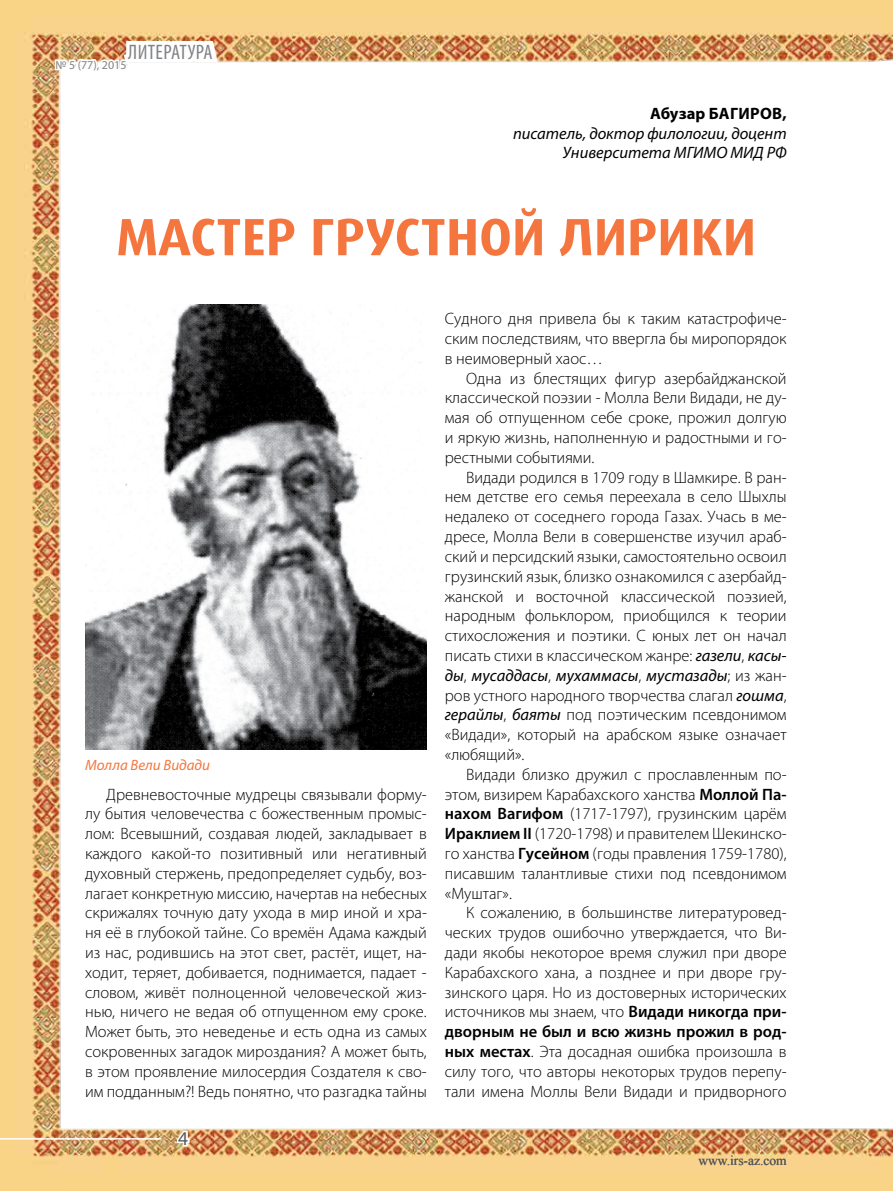
<style>
.page{position:relative;width:893px;height:1191px;background:#fff}
.page>*{position:absolute;margin:0;border:0;box-sizing:border-box;transform-origin:0 0}
.t1{font:700 52.5px "Dax Pro";color:#f4763e}
.t2{font:condensed 21px "Myriad Pro";color:#808285}
.t3{font:19.5px "Myriad Pro";color:#58595b}
.t4{font:300 16.5px/19.8px "Myriad Pro";color:#000;text-align:justify}
.t5{font:italic 16.5px/19.8px "Myriad Pro";color:#000;text-align:right}
.t6{font:700 16.5px "Myriad Pro";letter-spacing:.01em;color:#000}
.t7{font:italic 15px "Myriad Pro";color:#f4763e}
.t8{font:13.5px "Times New Roman";color:#58595b}
.t9{font:12px "Myriad Pro";color:#808285}
.s1{font-weight:400;font-style:italic}
.s2{font-weight:600}
</style>
<div class="page">
<img style="left:0;top:0;width:893px;height:1191px">
<hr style="left:0;top:1138px;width:162px;height:1px;background:#fff">
<svg style="left:176px;top:1121px;width:15px;height:26px"></svg>
<svg style="left:53px;top:0;width:169px;height:110px"></svg>
<img style="left:85px;top:305px;width:342px;height:444px">
<p class="t2" style="left:132px;top:39px;width:34px">?????</p>
<p class="t9" style="left:57px;top:56px;width:159px">№ 5 (77), 2015<sup>ЛИТЕРАТУРА</sup></p>
<p class="t9" style="left:55px;top:57px;width:73px">№ 5 (77), 2015</p>
<p class="t6" style="left:650px;top:102px;width:138px">Абузар БАГИРОВ,</p>
<p class="t5" style="left:513px;top:123px;width:275px">писатель, доктор филологии, доцент<br>Университета МГИМО МИД РФ</p>
<h1 class="t1" style="left:116px;top:203px;width:641px">МАСТЕР ГРУСТНОЙ ЛИРИКИ</h1>
<p class="t7" style="left:85px;top:755px;width:126px">Молла Вели Видади</p>
<p class="t4" style="left:85px;top:784px;width:343px;text-indent:21px">Древневосточные мудрецы связывали форму&shy;лу бытия человечества с божественным промыс&shy;лом: Всевышний, создавая людей, закладывает в каждого какой-то позитивный или негативный духовный стержень, предопределяет судьбу, воз&shy;лагает конкретную миссию, начертав на небесных скрижалях точную дату ухода в мир иной и хра&shy;ня её в глубокой тайне. Со времён Адама каждый из нас, родившись на этот свет, растёт, ищет, на&shy;ходит, теряет, добивается, поднимается, падает - словом, живёт полноценной человеческой жиз&shy;нью, ничего не ведая об отпущенном ему сроке.<br>Может быть, это неведенье и есть одна из самых сокровенных загадок мироздания? А может быть, в этом проявление милосердия Создателя к сво&shy;им подданным?! Ведь понятно, что разгадка тайны</p>
<p class="t3" style="left:178px;top:1126px;width:12px">4</p>
<p class="t4" style="left:445px;top:309px;width:343px">Судного дня привела бы к таким катастрофиче&shy;ским последствиям, что ввергла бы миропорядок в неимоверный хаос…</p>
<p class="t4" style="left:445px;top:368px;width:343px;text-indent:21px">Одна из блестящих фигур азербайджанской классической поэзии - Молла Вели Видади, не ду&shy;мая об отпущенном себе сроке, прожил долгую и яркую жизнь, наполненную и радостными и го&shy;рестными событиями.</p>
<p class="t4" style="left:445px;top:467px;width:343px;text-indent:21px">Видади родился в 1709 году в Шамкире. В ран&shy;нем детстве его семья переехала в село Шыхлы недалеко от соседнего города Газах. Учась в ме&shy;дресе, Молла Вели в совершенстве изучил араб&shy;ский и персидский языки, самостоятельно освоил грузинский язык, близко ознакомился с азербайд&shy;жанской и восточной классической поэзией, народным фольклором, приобщился к теории стихосложения и поэтики. С юных лет он начал писать стихи в классическом жанре: <span class="s1">газели</span>, <span class="s1">касы&shy;ды</span>, <span class="s1">мусаддасы</span>, <span class="s1">мухаммасы</span>, <span class="s1">мустазады</span>; из жан&shy;ров устного народного творчества слагал <span class="s1">гошма</span>, <span class="s1">герайлы</span>, <span class="s1">баяты</span> под поэтическим псевдонимом «Видади», который на арабском языке означает «любящий».</p>
<p class="t4" style="left:445px;top:764px;width:343px;text-indent:21px">Видади близко дружил с прославленным по&shy;этом, визирем Карабахского ханства <span class="s2">Моллой Па&shy;нахом Вагифом</span> (1717-1797), грузинским царём <span class="s2">Ираклием II</span> (1720-1798) и правителем Шекинско&shy;го ханства <span class="s2">Гусейном</span> (годы правления 1759-1780), писавшим талантливые стихи под псевдонимом «Муштаг».</p>
<p class="t4" style="left:445px;top:903px;width:343px;text-indent:21px">К сожалению, в большинстве литературовед&shy;ческих трудов ошибочно утверждается, что Ви&shy;дади якобы некоторое время служил при дворе Карабахского хана, а позднее и при дворе гру&shy;зинского царя. Но из достоверных исторических источников мы знаем, что <span class="s2">Видади никогда при&shy;дворным не был и всю жизнь прожил в род&shy;ных местах</span>. Эта досадная ошибка произошла в силу того, что авторы некоторых трудов перепу&shy;тали имена Моллы Вели Видади и придворного</p>
<p class="t8" style="left:698px;top:1151px;width:90px">www.irs-az.com</p>
</div>
